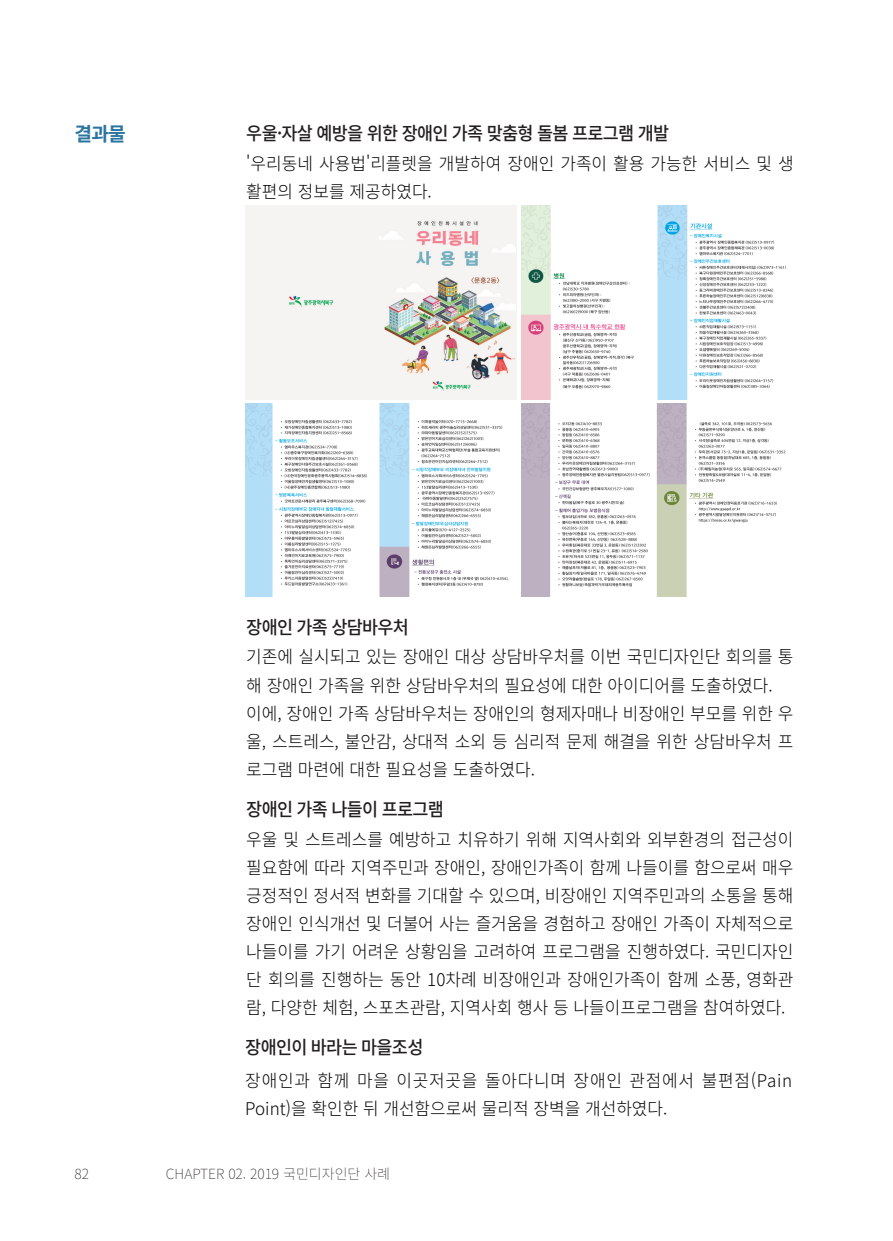
<style>
.page{position:relative;width:893px;height:1241px;background:#fff}
.page>*{position:absolute;margin:0;border:0;box-sizing:border-box;transform-origin:0 0}
.t1{font:700 19.25px "Noto Sans CJ Kkr";color:#2c75a1}
.t2{font:500 18.38px "Noto Sans CJ Kkr";letter-spacing:-.04em;color:#231f20;scale:.95 1}
.t3{font:300 17.5px/28px "Noto Sans CJ Kkr";color:#030303}
.t4{font:300 17.5px/28px "Noto Sans CJ Kkr";letter-spacing:.045em;color:#030303}
.t5{font:100 14px "Noto Sans CJ Kkr";color:#231f20}
</style>
<div class="page">
<img style="left:245px;top:205px;width:271px;height:194px">
<img style="left:245px;top:403px;width:264px;height:193px">
<img style="left:521px;top:205px;width:265px;height:194px">
<img style="left:521px;top:403px;width:265px;height:193px">
<p class="t1" style="left:74px;top:123px;width:53px">결과물</p>
<p class="t2" style="left:246px;top:123px;width:447px">우울·자살 예방을 위한 장애인 가족 맞춤형 돌봄 프로그램 개발</p>
<p class="t3" style="left:246px;top:150px;width:549px">'우리동네 사용법'리플렛을 개발하여 장애인 가족이 활용 가능한 서비스 및 생 활편의 정보를 제공하였다.</p>
<p class="t5" style="left:74px;top:1165px;width:16px">82</p>
<p class="t2" style="left:246px;top:616px;width:173px">장애인 가족 상담바우처</p>
<p class="t3" style="left:246px;top:643px;width:549px">기존에 실시되고 있는 장애인 대상 상담바우처를 이번 국민디자인단 회의를 통 해 장애인 가족을 위한 상담바우처의 필요성에 대한 아이디어를 도출하였다.</p>
<p class="t3" style="left:246px;top:699px;width:549px;text-align:justify">이에, 장애인 가족 상담바우처는 장애인의 형제자매나 비장애인 부모를 위한 우 울, 스트레스, 불안감, 상대적 소외 등 심리적 문제 해결을 위한 상담바우처 프 로그램 마련에 대한 필요성을 도출하였다.</p>
<p class="t2" style="left:246px;top:798px;width:210px">장애인 가족 나들이 프로그램</p>
<p class="t3" style="left:246px;top:825px;width:549px;text-align:justify">우울 및 스트레스를 예방하고 치유하기 위해 지역사회와 외부환경의 접근성이 필요함에 따라 지역주민과 장애인, 장애인가족이 함께 나들이를 함으로써 매우 긍정적인 정서적 변화를 기대할 수 있으며, 비장애인 지역주민과의 소통을 통해 장애인 인식개선 및 더불어 사는 즐거움을 경험하고 장애인 가족이 자체적으로 나들이를 가기 어려운 상황임을 고려하여 프로그램을 진행하였다. 국민디자인 단 회의를 진행하는 동안 10차례 비장애인과 장애인가족이 함께 소풍, 영화관 람, 다양한 체험, 스포츠관람, 지역사회 행사 등 나들이프로그램을 참여하였다.</p>
<p class="t2" style="left:245px;top:1037px;width:189px">장애인이 바라는 마을조성</p>
<p class="t4" style="left:245px;top:1066px;width:548px">장애인과 함께 마을 이곳저곳을 돌아다니며 장애인 관점에서 불편점(Pain<br>Point)을 확인한 뒤 개선함으로써 물리적 장벽을 개선하였다.</p>
<p class="t5" style="left:166px;top:1165px;width:226px">CHAPTER 02. 2019 국민디자인단 사례</p>
</div>
